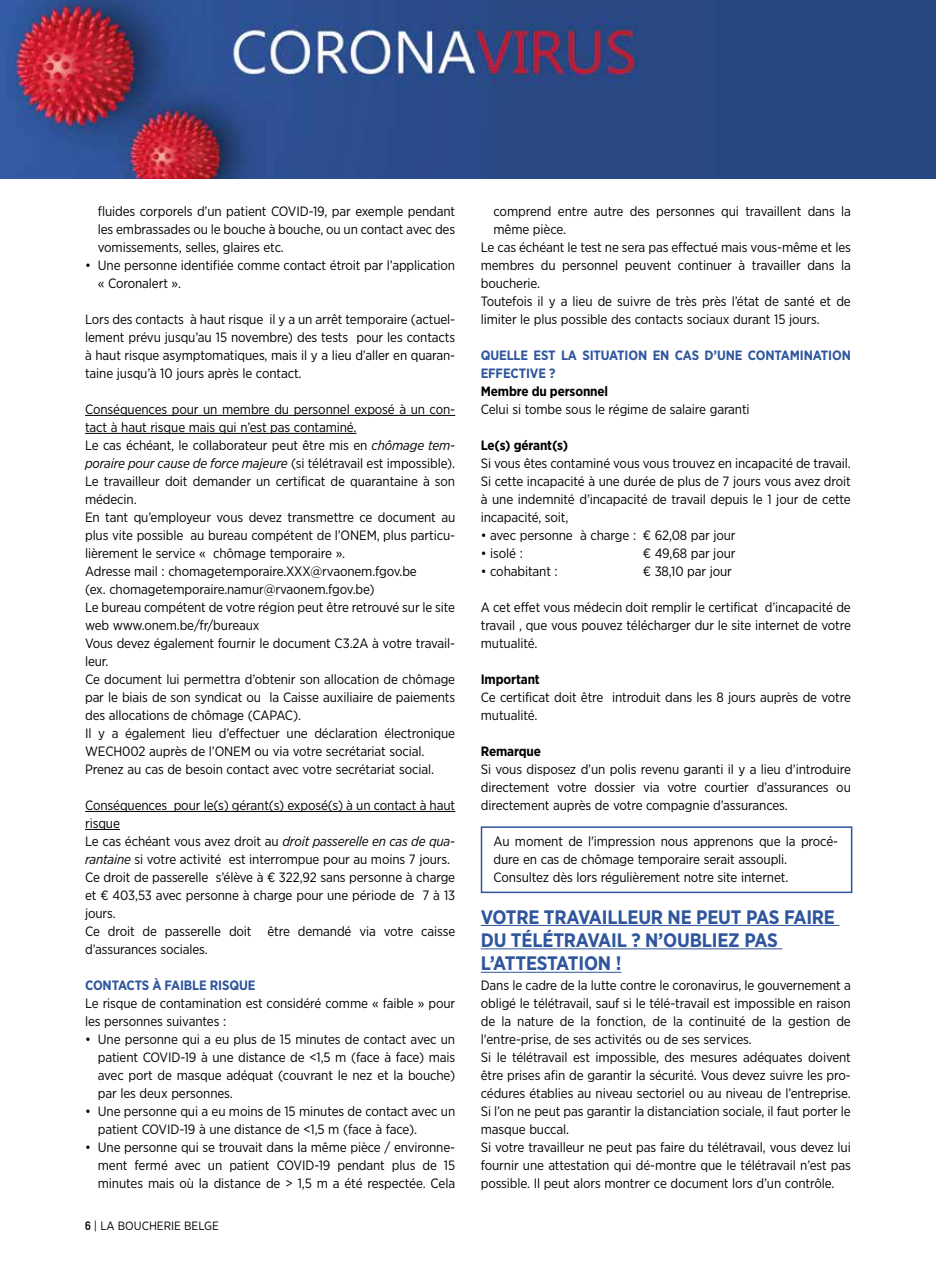
<style>
.page{position:relative;width:936px;height:1263px;background:#fff}
.page>*{position:absolute;margin:0;border:0;box-sizing:border-box;transform-origin:0 0}
.t1{font:700 19.5px/23.4px "Gotham Narrow";letter-spacing:-.01em;color:#2f569d}
.t2{font:13.5px/18px "Gotham Narrow";letter-spacing:-.01em;color:#000}
.t3{font:700 13.5px/18px "Gotham Narrow";letter-spacing:-.01em;color:#2f569d}
.t4{font:700 13.5px "Gotham Narrow";letter-spacing:-.01em;color:#000}
.t5{font:12px "Gotham Narrow";color:#000}
.s1{font-style:italic}
.s2{font-family:"DIN Alternate";font-weight:700}
</style>
<div class="page">
<hr style="left:85px;top:415px;width:370px;height:1px;background:#000">
<hr style="left:85px;top:433px;width:271px;height:1px;background:#000">
<hr style="left:85px;top:811px;width:370px;height:1px;background:#000">
<hr style="left:85px;top:829px;width:35px;height:1px;background:#000">
<hr style="left:480px;top:925px;width:359px;height:1px;background:#2f569d">
<hr style="left:480px;top:948px;width:302px;height:1px;background:#2f569d">
<hr style="left:480px;top:972px;width:141px;height:1px;background:#2f569d">
<div style="left:480px;top:826px;width:372px;height:67px;border:2px solid #2f569d"></div>
<div style="left:0;top:0;width:935px;height:179px;background:#274782"></div>
<img style="left:0;top:0;width:637px;height:179px">
<p class="t2" style="left:98px;top:202px;width:359px;text-align:justify">fluides corporels d’un patient COVID-19, par exemple pendant les embrassades ou le bouche à bouche, ou un contact avec des vomissements, selles, glaires etc.</p>
<p class="t2" style="left:98px;top:256px;width:359px;text-indent:-13px">• Une personne identifiée comme contact étroit par l’application « Coronalert ».</p>
<p class="t2" style="left:85px;top:310px;width:371px;text-align:justify">Lors des contacts à haut risque il y a un arrêt temporaire (actuel&shy;lement prévu jusqu’au 15 novembre) des tests pour les contacts à haut risque asymptomatiques, mais il y a lieu d’aller en quaran&shy;taine jusqu’à 10 jours après le contact.</p>
<p class="t2" style="left:85px;top:400px;width:371px">Conséquences pour un membre du personnel exposé à un con&shy;tact à haut risque mais qui n’est pas contaminé.<br>Le cas échéant, le collaborateur peut être mis en <span class="s1">chômage tem&shy;poraire pour cause de force majeure</span> (si télétravail est impossible).<br>Le travailleur doit demander un certificat de quarantaine à son médecin.<br>En tant qu’employeur vous devez transmettre ce document au plus vite possible au bureau compétent de l’ONEM, plus particu&shy;lièrement le service « chômage temporaire ».<br>Adresse mail : chomagetemporaire.XXX@rvaonem.fgov.be<br>(ex. chomagetemporaire.namur@rvaonem.fgov.be)<br>Le bureau compétent de votre région peut être retrouvé sur le site web www.onem.be/fr/bureaux<br>Vous devez également fournir le document C3.2A à votre travail&shy;leur.<br>Ce document lui permettra d’obtenir son allocation de chômage par le biais de son syndicat ou la Caisse auxiliaire de paiements des allocations de chômage (CAPAC).<br>Il y a également lieu d’effectuer une déclaration électronique WECH002 auprès de l’ONEM ou via votre secrétariat social.<br>Prenez au cas de besoin contact avec votre secrétariat social.</p>
<p class="t2" style="left:85px;top:796px;width:371px">Conséquences pour le(s) gérant(s) exposé(s) à un contact à haut risque<br>Le cas échéant vous avez droit au <span class="s1">droit passerelle en cas de qua&shy;rantaine</span> si votre activité est interrompue pour au moins 7 jours.<br>Ce droit de passerelle s’élève à € 322,92 sans personne à charge et € 403,53 avec personne à charge pour une période de 7 à 13 jours.<br>Ce droit de passerelle doit être demandé via votre caisse d’assurances sociales.</p>
<p class="t3" style="left:85px;top:976px;width:172px">CONTACTS À FAIBLE RISQUE</p>
<p class="t2" style="left:85px;top:994px;width:371px">Le risque de contamination est considéré comme « faible » pour les personnes suivantes :</p>
<p class="t2" style="left:98px;top:1030px;width:359px;text-align:justify;text-indent:-13px">• Une personne qui a eu plus de 15 minutes de contact avec un patient COVID-19 à une distance de &lt;1,5 m (face à face) mais avec port de masque adéquat (couvrant le nez et la bouche) par les deux personnes.</p>
<p class="t2" style="left:98px;top:1102px;width:359px;text-indent:-13px">• Une personne qui a eu moins de 15 minutes de contact avec un patient COVID-19 à une distance de &lt;1,5 m (face à face).</p>
<p class="t2" style="left:98px;top:1138px;width:359px;text-align:justify;text-indent:-13px">• Une personne qui se trouvait dans la même pièce / environne&shy;ment fermé avec un patient COVID-19 pendant plus de 15 minutes mais où la distance de &gt; 1,5 m a été respectée. Cela</p>
<p class="t5" style="left:85px;top:1218px;width:135px"><span class="s2">6</span> | LA BOUCHERIE BELGE</p>
<p class="t2" style="left:493px;top:202px;width:359px">comprend entre autre des personnes qui travaillent dans la</p>
<p class="t2" style="left:493px;top:220px;width:74px">même pièce.</p>
<p class="t2" style="left:480px;top:238px;width:371px">Le cas échéant le test ne sera pas effectué mais vous-même et les</p>
<p class="t2" style="left:480px;top:256px;width:371px">membres du personnel peuvent continuer à travailler dans la</p>
<p class="t2" style="left:480px;top:274px;width:61px">boucherie.</p>
<p class="t2" style="left:480px;top:292px;width:371px">Toutefois il y a lieu de suivre de très près l’état de santé et de</p>
<p class="t2" style="left:480px;top:310px;width:340px">limiter le plus possible des contacts sociaux durant 15 jours.</p>
<p class="t3" style="left:480px;top:346px;width:371px">QUELLE EST LA SITUATION EN CAS D’UNE CONTAMINATION<br>EFFECTIVE ?</p>
<p class="t4" style="left:480px;top:383px;width:129px">Membre du personnel</p>
<p class="t2" style="left:480px;top:400px;width:270px">Celui si tombe sous le régime de salaire garanti</p>
<p class="t4" style="left:480px;top:437px;width:89px">Le(s) gérant(s)</p>
<p class="t2" style="left:480px;top:454px;width:371px;text-align:justify">Si vous êtes contaminé vous vous trouvez en incapacité de travail.<br>Si cette incapacité à une durée de plus de 7 jours vous avez droit à une indemnité d’incapacité de travail depuis le 1 jour de cette incapacité, soit,</p>
<p class="t2" style="left:480px;top:526px;width:256px">• avec personne à charge : € 62,08 par jour</p>
<p class="t2" style="left:480px;top:544px;width:44px">• isolé :</p>
<p class="t2" style="left:642px;top:544px;width:94px">€ 49,68 par jour</p>
<p class="t2" style="left:480px;top:562px;width:78px">• cohabitant :</p>
<p class="t2" style="left:642px;top:562px;width:91px">€ 38,10 par jour</p>
<p class="t2" style="left:481px;top:598px;width:371px;text-align:justify">A cet effet vous médecin doit remplir le certificat d’incapacité de travail , que vous pouvez télécharger dur le site internet de votre mutualité.</p>
<p class="t4" style="left:481px;top:670px;width:61px">Important</p>
<p class="t2" style="left:481px;top:688px;width:371px">Ce certificat doit être introduit dans les 8 jours auprès de votre mutualité.</p>
<p class="t4" style="left:481px;top:742px;width:62px">Remarque</p>
<p class="t2" style="left:481px;top:760px;width:371px;text-align:justify">Si vous disposez d’un polis revenu garanti il y a lieu d’introduire directement votre dossier via votre courtier d’assurances ou directement auprès de votre compagnie d’assurances.</p>
<p class="t2" style="left:493px;top:832px;width:346px">Au moment de l'impression nous apprenons que la procé&shy;dure en cas de chômage temporaire serait assoupli.<br>Consultez dès lors régulièrement notre site internet.</p>
<h1 class="t1" style="left:480px;top:905px;width:356px">VOTRE TRAVAILLEUR NE PEUT PAS FAIRE<br>DU TÉLÉTRAVAIL ? N’OUBLIEZ PAS<br>L’ATTESTATION !</h1>
<p class="t2" style="left:480px;top:976px;width:371px">Dans le cadre de la lutte contre le coronavirus, le gouvernement a obligé le télétravail, sauf si le télé-travail est impossible en raison de la nature de la fonction, de la continuité de la gestion de l'entre-prise, de ses activités ou de ses services.<br>Si le télétravail est impossible, des mesures adéquates doivent être prises afin de garantir la sécurité. Vous devez suivre les pro&shy;cédures établies au niveau sectoriel ou au niveau de l’entreprise.<br>Si l’on ne peut pas garantir la distanciation sociale, il faut porter le masque buccal.<br>Si votre travailleur ne peut pas faire du télétravail, vous devez lui fournir une attestation qui dé-montre que le télétravail n’est pas possible. Il peut alors montrer ce document lors d’un contrôle.</p>
</div>
